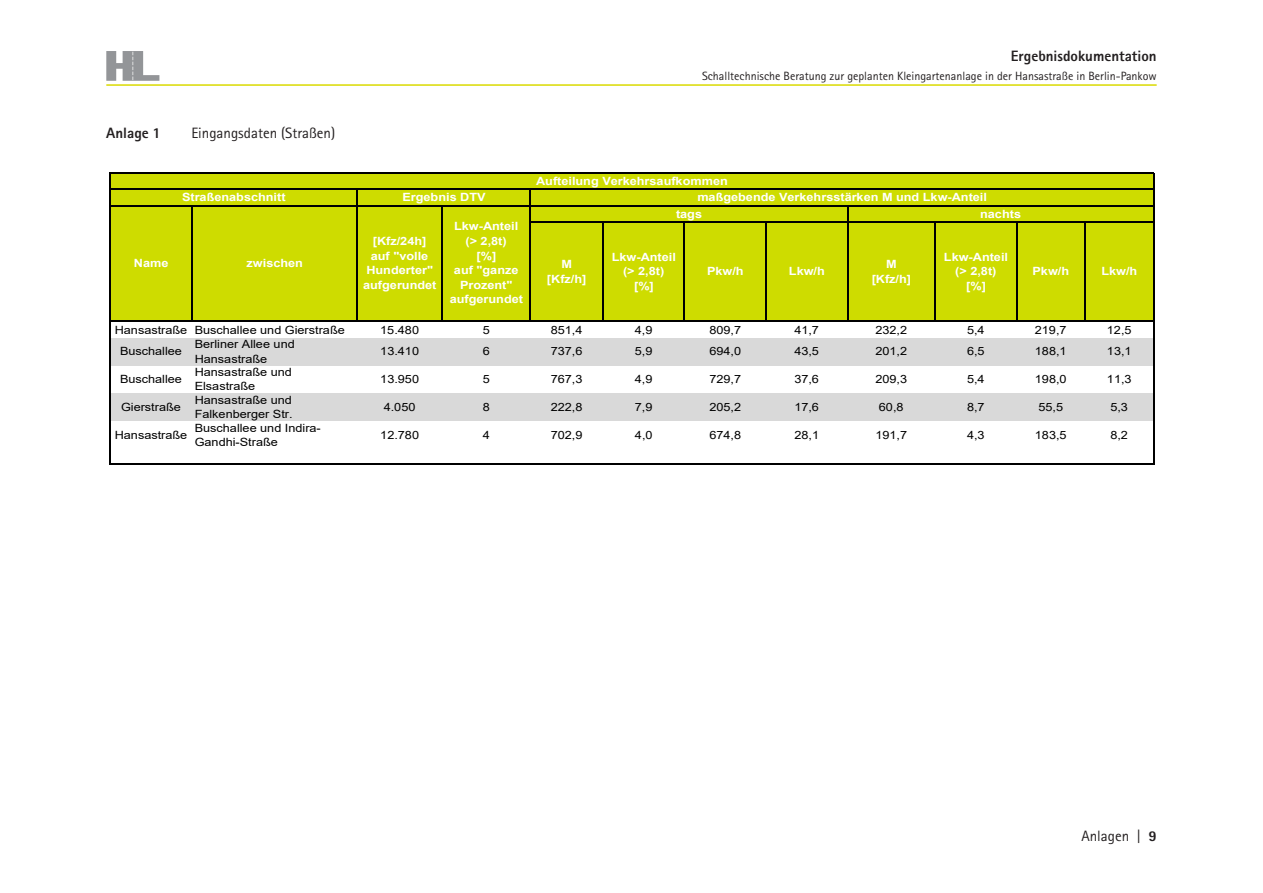
<style>
.page{position:relative;width:1263px;height:893px;background:#fff}
.page>*{position:absolute;margin:0;border:0;box-sizing:border-box;transform-origin:0 0}
.t1{font:15px "Rotis Sans Serif Std";color:#231f20}
.t2{font:800 15px "Rotis Sans Serif Std";color:#231f20}
.t3{font:12px "Rotis Sans Serif Std";color:#231f20}
.t4{font:11.4px/14.2px "Arial";color:#000;scale:1.12 1}
.t5{font:700 11.4px/14.5px "Arial";color:#fff;text-align:center;scale:1.12 1}
.s1{font-weight:800}
</style>
<div class="page">
<svg style="left:106px;top:51px;width:53px;height:30px"></svg>
<hr style="left:106px;top:84px;width:1051px;height:2px;background:#dada00">
<div style="left:110px;top:173px;width:1044px;height:148px;background:#cedc00"></div>
<div style="left:110px;top:338px;width:1044px;height:28px;background:#d9d9d9"></div>
<div style="left:110px;top:393px;width:1044px;height:28px;background:#d9d9d9"></div>
<hr style="left:109px;top:173px;width:1px;height:292px;background:#000">
<hr style="left:192px;top:206px;width:1px;height:116px;background:#000">
<hr style="left:357px;top:190px;width:1px;height:132px;background:#000">
<hr style="left:441px;top:206px;width:1px;height:116px;background:#000">
<hr style="left:530px;top:190px;width:1px;height:132px;background:#000">
<hr style="left:602px;top:223px;width:1px;height:99px;background:#000">
<hr style="left:684px;top:223px;width:1px;height:99px;background:#000">
<hr style="left:765px;top:223px;width:2px;height:99px;background:#000">
<hr style="left:847px;top:206px;width:1px;height:116px;background:#000">
<hr style="left:934px;top:223px;width:2px;height:99px;background:#000">
<hr style="left:1016px;top:223px;width:1px;height:99px;background:#000">
<hr style="left:1084px;top:223px;width:2px;height:99px;background:#000">
<hr style="left:1153px;top:174px;width:1px;height:291px;background:#000">
<hr style="left:110px;top:173px;width:1044px;height:1px;background:#000">
<hr style="left:110px;top:189px;width:1044px;height:1px;background:#000">
<hr style="left:110px;top:205px;width:1044px;height:1px;background:#000">
<hr style="left:531px;top:222px;width:623px;height:1px;background:#000">
<hr style="left:110px;top:321px;width:1044px;height:1px;background:#000">
<hr style="left:110px;top:463px;width:1044px;height:2px;background:#000">
<p class="t2" style="left:106px;top:123px;width:56px">Anlage 1</p>
<p class="t1" style="left:191px;top:124px;width:145px">Eingangsdaten (Straßen)</p>
<p class="t5" style="left:182px;top:190px;width:94px">Straßenabschnitt</p>
<p class="t5" style="left:134px;top:256px;width:32px">Name</p>
<p class="t5" style="left:247px;top:256px;width:52px">zwischen</p>
<h1 class="t2" style="left:1011px;top:47px;width:147px">Ergebnisdokumentation</h1>
<p class="t3" style="left:702px;top:69px;width:456px">Schalltechnische Beratung zur geplanten Kleingartenanlage in der Hansastraße in Berlin-Pankow</p>
<p class="t5" style="left:536px;top:174px;width:173px">Aufteilung Verkehrsaufkommen</p>
<p class="t5" style="left:402px;top:190px;width:76px">Ergebnis DTV</p>
<p class="t5" style="left:697px;top:190px;width:260px">maßgebende Verkehrsstärken M und Lkw-Anteil</p>
<p class="t5" style="left:363px;top:234px;width:67px">[Kfz/24h] auf "volle<br>Hunderter" aufgerundet</p>
<p class="t5" style="left:450px;top:219px;width:67px">Lkw-Anteil (&gt; 2,8t)<br>[%]<br>auf "ganze<br>Prozent" aufgerundet</p>
<p class="t5" style="left:676px;top:206px;width:25px">tags</p>
<p class="t5" style="left:980px;top:206px;width:38px">nachts</p>
<p class="t5" style="left:612px;top:249px;width:59px">Lkw-Anteil (&gt; 2,8t)<br>[%]</p>
<p class="t5" style="left:944px;top:249px;width:59px">Lkw-Anteil (&gt; 2,8t)<br>[%]</p>
<p class="t5" style="left:872px;top:257px;width:37px">M [Kfz/h]</p>
<p class="t5" style="left:547px;top:257px;width:37px">M [Kfz/h]</p>
<p class="t5" style="left:1032px;top:264px;width:34px">Pkw/h</p>
<p class="t5" style="left:1101px;top:264px;width:34px">Lkw/h</p>
<p class="t5" style="left:707px;top:264px;width:34px">Pkw/h</p>
<p class="t5" style="left:789px;top:264px;width:34px">Lkw/h</p>
<p class="t4" style="left:115px;top:322px;width:207px">Hansastraße Buschallee und Gierstraße</p>
<p class="t4" style="left:380px;top:322px;width:36px">15.480</p>
<p class="t4" style="left:483px;top:322px;width:8px">5</p>
<p class="t4" style="left:551px;top:322px;width:30px">851,4</p>
<p class="t4" style="left:635px;top:322px;width:17px">4,9</p>
<p class="t4" style="left:709px;top:322px;width:30px">809,7</p>
<p class="t4" style="left:794px;top:322px;width:24px">41,7</p>
<p class="t4" style="left:875px;top:322px;width:30px">232,2</p>
<p class="t4" style="left:967px;top:322px;width:17px">5,4</p>
<p class="t4" style="left:1035px;top:322px;width:30px">219,7</p>
<p class="t4" style="left:1107px;top:322px;width:24px">12,5</p>
<p class="t4" style="left:120px;top:344px;width:57px">Buschallee</p>
<p class="t4" style="left:195px;top:337px;width:91px">Berliner Allee und<br>Hansastraße</p>
<p class="t4" style="left:380px;top:344px;width:36px">13.410</p>
<p class="t4" style="left:483px;top:344px;width:8px">6</p>
<p class="t4" style="left:551px;top:344px;width:30px">737,6</p>
<p class="t4" style="left:635px;top:344px;width:17px">5,9</p>
<p class="t4" style="left:709px;top:344px;width:30px">694,0</p>
<p class="t4" style="left:794px;top:344px;width:24px">43,5</p>
<p class="t4" style="left:875px;top:344px;width:30px">201,2</p>
<p class="t4" style="left:967px;top:344px;width:17px">6,5</p>
<p class="t4" style="left:1035px;top:344px;width:30px">188,1</p>
<p class="t4" style="left:1107px;top:344px;width:24px">13,1</p>
<p class="t4" style="left:120px;top:372px;width:57px">Buschallee</p>
<p class="t4" style="left:195px;top:365px;width:88px">Hansastraße und<br>Elsastraße</p>
<p class="t4" style="left:380px;top:372px;width:36px">13.950</p>
<p class="t4" style="left:483px;top:372px;width:8px">5</p>
<p class="t4" style="left:551px;top:372px;width:30px">767,3</p>
<p class="t4" style="left:635px;top:372px;width:17px">4,9</p>
<p class="t4" style="left:709px;top:372px;width:30px">729,7</p>
<p class="t4" style="left:794px;top:372px;width:24px">37,6</p>
<p class="t4" style="left:875px;top:372px;width:30px">209,3</p>
<p class="t4" style="left:967px;top:372px;width:17px">5,4</p>
<p class="t4" style="left:1035px;top:372px;width:30px">198,0</p>
<p class="t4" style="left:1107px;top:372px;width:24px">11,3</p>
<p class="t4" style="left:121px;top:400px;width:55px">Gierstraße</p>
<p class="t4" style="left:195px;top:393px;width:89px">Hansastraße und<br>Falkenberger Str.</p>
<p class="t4" style="left:384px;top:400px;width:30px">4.050</p>
<p class="t4" style="left:483px;top:400px;width:8px">8</p>
<p class="t4" style="left:551px;top:400px;width:30px">222,8</p>
<p class="t4" style="left:635px;top:400px;width:17px">7,9</p>
<p class="t4" style="left:709px;top:400px;width:30px">205,2</p>
<p class="t4" style="left:794px;top:400px;width:24px">17,6</p>
<p class="t4" style="left:879px;top:400px;width:24px">60,8</p>
<p class="t4" style="left:967px;top:400px;width:17px">8,7</p>
<p class="t4" style="left:1038px;top:400px;width:24px">55,5</p>
<p class="t4" style="left:1110px;top:400px;width:17px">5,3</p>
<p class="t4" style="left:115px;top:427px;width:66px">Hansastraße</p>
<p class="t4" style="left:195px;top:420px;width:114px">Buschallee und Indira-<br>Gandhi-Straße</p>
<p class="t4" style="left:380px;top:427px;width:36px">12.780</p>
<p class="t4" style="left:483px;top:427px;width:8px">4</p>
<p class="t4" style="left:551px;top:427px;width:30px">702,9</p>
<p class="t4" style="left:635px;top:427px;width:17px">4,0</p>
<p class="t4" style="left:709px;top:427px;width:30px">674,8</p>
<p class="t4" style="left:794px;top:427px;width:24px">28,1</p>
<p class="t4" style="left:875px;top:427px;width:30px">191,7</p>
<p class="t4" style="left:967px;top:427px;width:17px">4,3</p>
<p class="t4" style="left:1035px;top:427px;width:30px">183,5</p>
<p class="t4" style="left:1110px;top:427px;width:17px">8,2</p>
<h1 class="t1" style="left:1081px;top:827px;width:77px">Anlagen | <span class="s1">9</span></h1>
</div>
